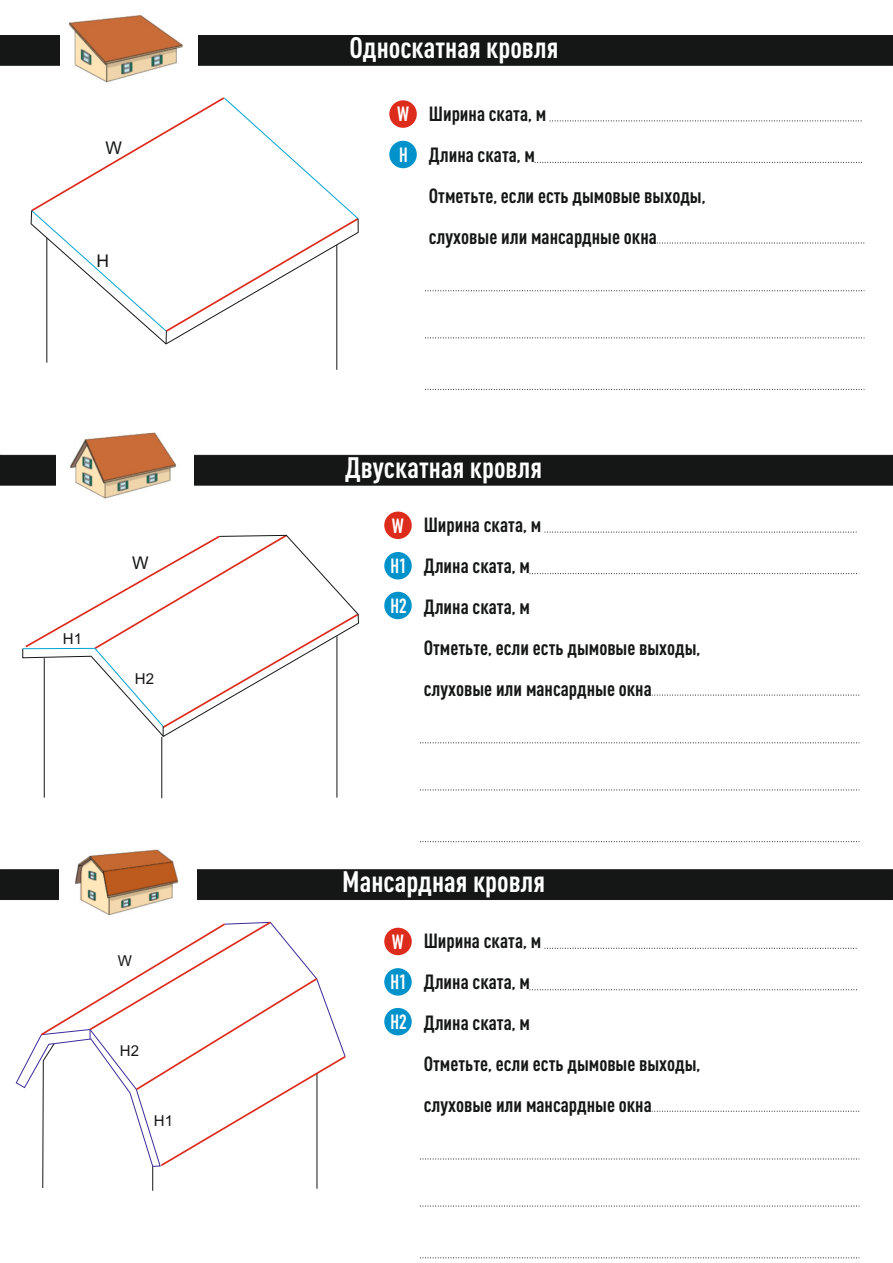
<style>
.page{position:relative;width:893px;height:1263px;background:#fff}
.page>*{position:absolute;margin:0;border:0;box-sizing:border-box;transform-origin:0 0}
.t1{font:29.25px "Vienna Convention 1";color:#fff}
.t2{font:20.25px/41px "Vienna Convention 1";color:#151616}
.t3{font:20.25px/40px "Vienna Convention 1";color:#fff}
.t4{font:17.55px "Arial";color:#151616}
.t5{font:15px "Arial";color:#151616}
</style>
<div class="page">
<div style="left:0;top:35px;width:893px;height:31px;background:#151616"></div>
<svg style="left:550px;top:120px;width:312px;height:1px"></svg>
<svg style="left:535px;top:162px;width:327px;height:1px"></svg>
<div style="left:389px;top:100px;width:28px;height:28px;background:#dd2b1c;border-radius:50%"></div>
<div style="left:389px;top:141px;width:28px;height:27px;background:#0093cb;border-radius:50%"></div>
<svg style="left:657px;top:243px;width:208px;height:1px"></svg>
<div style="left:60px;top:29px;width:138px;height:52px;background:#fff"></div>
<img style="left:69px;top:14px;width:114px;height:69px">
<svg style="left:30px;top:97px;width:329px;height:248px"></svg>
<hr style="left:46px;top:238px;width:1px;height:125px;background:#151616">
<hr style="left:336px;top:245px;width:1px;height:125px;background:#151616">
<svg style="left:0;top:454px;width:893px;height:32px;background:#1d1e1e"></svg>
<div style="left:56px;top:444px;width:138px;height:52px;background:#fff"></div>
<img style="left:70px;top:433px;width:106px;height:66px">
<hr style="left:44px;top:658px;width:1px;height:140px;background:#151616">
<hr style="left:161px;top:737px;width:1px;height:61px;background:#151616">
<hr style="left:336px;top:636px;width:1px;height:162px;background:#151616">
<svg style="left:22px;top:534px;width:337px;height:202px"></svg>
<svg style="left:425px;top:290px;width:439px;height:1px"></svg>
<svg style="left:425px;top:337px;width:439px;height:1px"></svg>
<svg style="left:545px;top:532px;width:312px;height:1px"></svg>
<svg style="left:530px;top:573px;width:327px;height:1px"></svg>
<div style="left:384px;top:512px;width:28px;height:27px;background:#dd2b1c;border-radius:50%"></div>
<div style="left:384px;top:552px;width:28px;height:27px;background:#0093cb;border-radius:50%"></div>
<svg style="left:652px;top:695px;width:208px;height:1px"></svg>
<svg style="left:420px;top:742px;width:439px;height:1px"></svg>
<svg style="left:420px;top:789px;width:439px;height:1px"></svg>
<div style="left:384px;top:592px;width:28px;height:27px;background:#0093cb;border-radius:50%"></div>
<div style="left:0;top:869px;width:893px;height:31px;background:#151616"></div>
<div style="left:59px;top:864px;width:138px;height:53px;background:#fff"></div>
<img style="left:74px;top:849px;width:105px;height:67px">
<svg style="left:15px;top:921px;width:331px;height:270px"></svg>
<svg style="left:425px;top:389px;width:439px;height:1px"></svg>
<svg style="left:420px;top:841px;width:439px;height:1px"></svg>
<svg style="left:545px;top:948px;width:312px;height:1px"></svg>
<svg style="left:530px;top:989px;width:327px;height:1px"></svg>
<div style="left:384px;top:928px;width:28px;height:27px;background:#dd2b1c;border-radius:50%"></div>
<div style="left:384px;top:968px;width:28px;height:28px;background:#0093cb;border-radius:50%"></div>
<svg style="left:652px;top:1111px;width:208px;height:1px"></svg>
<svg style="left:420px;top:1158px;width:439px;height:1px"></svg>
<svg style="left:420px;top:1205px;width:439px;height:1px"></svg>
<div style="left:384px;top:1008px;width:28px;height:27px;background:#0093cb;border-radius:50%"></div>
<svg style="left:420px;top:1257px;width:439px;height:1px"></svg>
<h1 class="t1" style="left:349px;top:38px;width:211px">Односкатная кровля</h1>
<p class="t3" style="left:397px;top:96px;width:14px">W</p>
<p class="t4" style="left:106px;top:142px;width:18px">W</p>
<p class="t3" style="left:399px;top:137px;width:10px">H</p>
<p class="t4" style="left:97px;top:254px;width:14px">H</p>
<p class="t2" style="left:429px;top:95px;width:278px">Ширина ската, м<br>Длина ската, м<br>Отметьте, если есть дымовые выходы, слуховые или мансардные окна</p>
<p class="t5" style="left:63px;top:633px;width:21px">H1</p>
<p class="t4" style="left:132px;top:556px;width:18px">W</p>
<p class="t5" style="left:135px;top:673px;width:21px">H2</p>
<p class="t5" style="left:118px;top:955px;width:16px">W</p>
<p class="t5" style="left:120px;top:1045px;width:21px">H2</p>
<p class="t5" style="left:154px;top:1115px;width:21px">H1</p>
<h1 class="t1" style="left:345px;top:458px;width:198px">Двускатная кровля</h1>
<p class="t3" style="left:391px;top:507px;width:18px">W<br>H1<br>H2</p>
<p class="t2" style="left:424px;top:507px;width:278px">Ширина ската, м<br>Длина ската, м<br>Длина ската, м<br>Отметьте, если есть дымовые выходы, слуховые или мансардные окна</p>
<h1 class="t1" style="left:342px;top:872px;width:204px">Мансардная кровля</h1>
<p class="t3" style="left:391px;top:923px;width:18px">W<br>H1<br>H2</p>
<p class="t2" style="left:424px;top:923px;width:278px">Ширина ската, м<br>Длина ската, м<br>Длина ската, м<br>Отметьте, если есть дымовые выходы, слуховые или мансардные окна</p>
</div>
